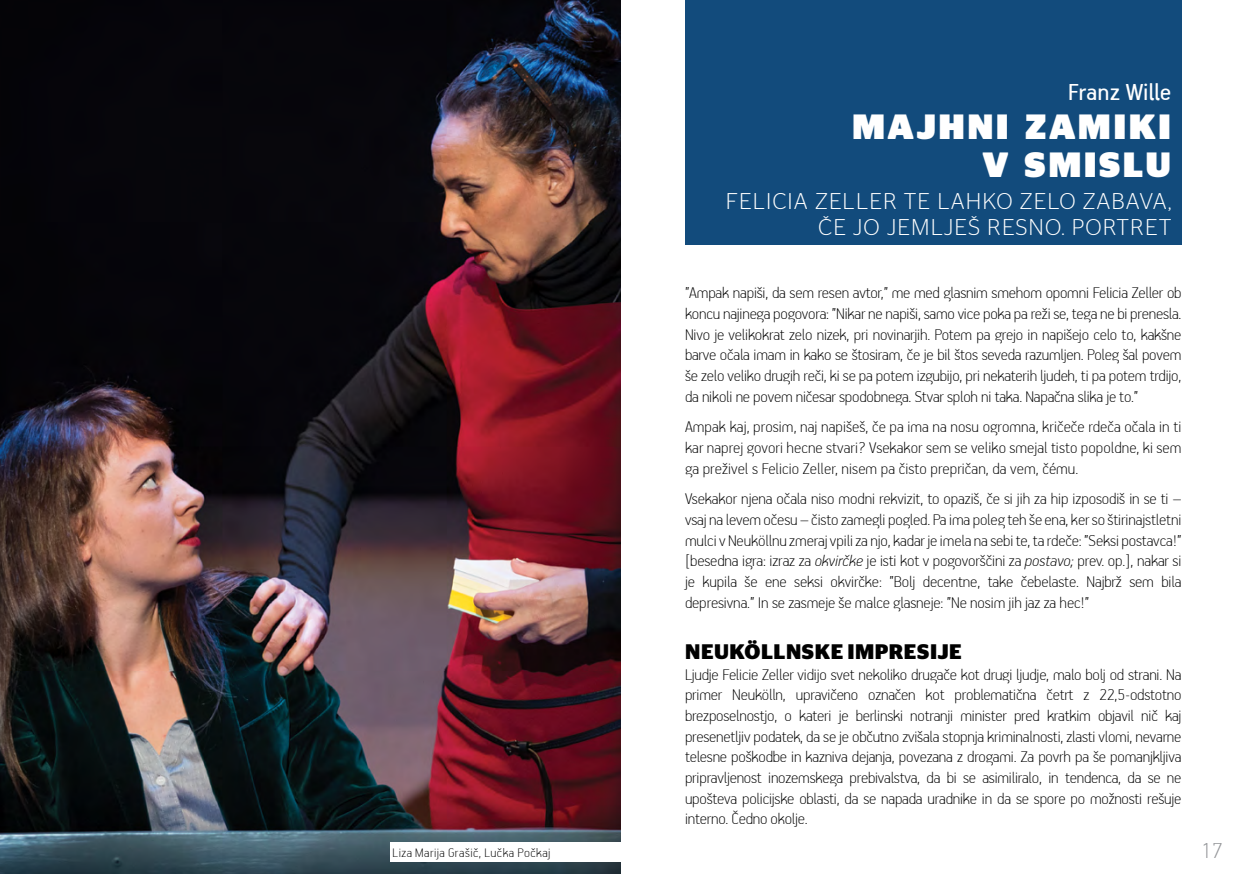
<style>
.page{position:relative;width:1241px;height:874px;background:#fff}
.page>*{position:absolute;margin:0;border:0;box-sizing:border-box;transform-origin:0 0}
.t1{font:900 35px/38.5px "Stag Sans";letter-spacing:.07em;color:#fff;text-align:right}
.t2{font:26.25px "PF Handbook Pro";color:#fff}
.t3{font:100 24.5px "PF Handbook Pro";color:#939598}
.t4{font:300 22.75px/26.2px "Stag Sans";letter-spacing:.05em;color:#fff;text-align:right}
.t5{font:700 21px "Stag Sans";letter-spacing:.025em;color:#000}
.t6{font:100 17.5px/20.7px "PF Handbook Pro";letter-spacing:-.01em;color:#000;text-align:justify}
.t7{font:100 14px "PF Handbook Pro";letter-spacing:.035em;color:#000}
.s1{font-style:italic}
</style>
<div class="page">
<img style="left:0;top:0;width:620px;height:873px">
<div style="left:390px;top:841px;width:230px;height:20px;background:#fff"></div>
<div style="left:685px;top:0;width:496px;height:245px;background:#124b7c"></div>
<p class="t7" style="left:392px;top:843px;width:159px">Liza Marija Grašič, Lučka Počkaj</p>
<h2 class="t2" style="left:1067px;top:76px;width:105px">Franz Wille</h2>
<h1 class="t1" style="left:852px;top:107px;width:320px">MAJHNI ZAMIKI<br>V SMISLU</h1>
<h3 class="t4" style="left:725px;top:187px;width:447px">FELICIA ZELLER TE LAHKO ZELO ZABAVA,<br>ČE JO JEM LJEŠ RESNO. PORTRET</h3>
<p class="t6" style="left:685px;top:282px;width:498px">”Ampak napiši, da sem resen avtor,” me med glasnim smehom opomni Felicia Zeller ob koncu najinega pogovora: ”Nikar ne napiši, samo vice poka pa reži se, tega ne bi prenesla.<br>Nivo je velikokrat zelo nizek, pri novinarjih. Potem pa grejo in napišejo celo to, kakšne barve očala imam in kako se štosiram, če je bil štos seveda razumljen. Poleg šal povem še zelo veliko drugih reči, ki se pa potem izgubijo, pri nekaterih ljudeh, ti pa potem trdijo, da nikoli ne povem ničesar spodobnega. Stvar sploh ni taka. Napačna slika je to.”</p>
<p class="t6" style="left:685px;top:415px;width:498px">Ampak kaj, prosim, naj napišeš, če pa ima na nosu ogromna, kričeče rdeča očala in ti kar naprej govori hecne stvari? Vsekakor sem se veliko smejal tisto popoldne, ki sem ga preživel s Felicio Zeller, nisem pa čisto prepričan, da vem, čému.</p>
<p class="t6" style="left:685px;top:487px;width:498px">Vsekakor njena očala niso modni rekvizit, to opaziš, če si jih za hip izposodiš in se ti – vsaj na levem očesu – čisto zamegli pogled. Pa ima poleg teh še ena, ker so štirinajstletni mulci v Neuköllnu zmeraj vpili za njo, kadar je imela na sebi te, ta rdeče: ”Seksi postavca!” [besedna igra: izraz za <span class="s1">okvirčke</span> je isti kot v pogovorščini za <span class="s1">postavo;</span> prev. op.], nakar si je kupila še ene seksi okvirčke: ”Bolj decentne, take čebelaste. Najbrž sem bila depresivna.” In se zasmeje še malce glasneje: ”Ne nosim jih jaz za hec!”</p>
<p class="t5" style="left:685px;top:639px;width:278px">NEUKÖLLNSKE IMPRESIJE</p>
<p class="t6" style="left:685px;top:662px;width:498px">Ljudje Felicie Zeller vidijo svet nekoliko drugače kot drugi ljudje, malo bolj od strani. Na primer Neukölln, upravičeno označen kot problematična četrt z 22,5-odstotno brezposelnostjo, o kateri je berlinski notranji minister pred kratkim objavil nič kaj presenetljiv podatek, da se je občutno zvišala stopnja kriminalnosti, zlasti vlomi, nevarne telesne poškodbe in kazniva dejanja, povezana z drogami. Za povrh pa še pomanjkljiva pripravljenost inozemskega prebivalstva, da bi se asimiliralo, in tendenca, da se ne upošteva policijske oblasti, da se napada uradnike in da se spore po možnosti rešuje interno. Čedno okolje.</p>
<h3 class="t3" style="left:1200px;top:834px;width:23px">17</h3>
</div>
